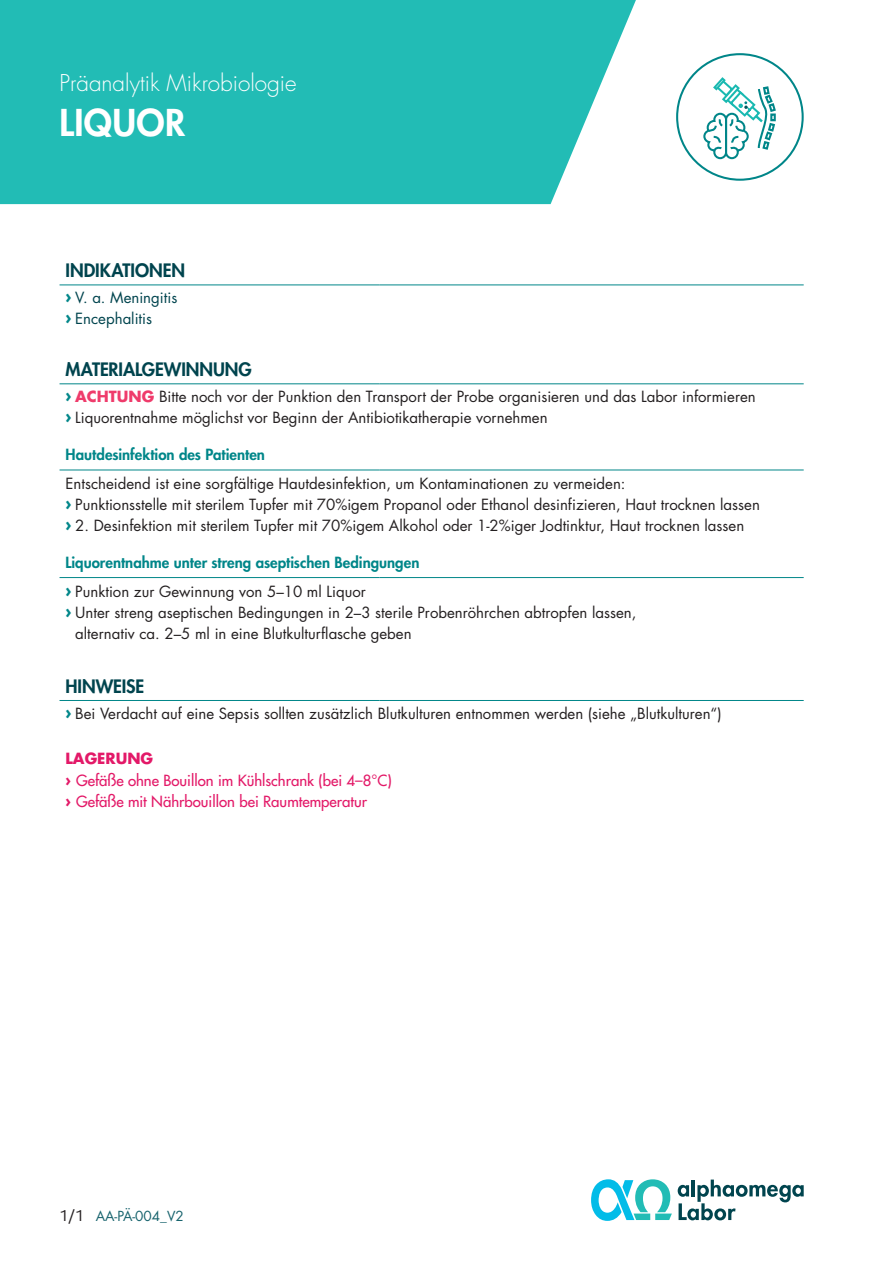
<style>
.page{position:relative;width:893px;height:1263px;background:#fff}
.page>*{position:absolute;margin:0;border:0;box-sizing:border-box;transform-origin:0 0}
.t1{font:800 36px "Futura Std";letter-spacing:.01em;color:#fff}
.t2{font:300 22.5px "Futura Std";color:#fff}
.t3{font:800 18px "Futura Std";letter-spacing:-.005em;color:#00444e}
.t4{font:15px/21px "Futura Std";color:#231f20}
.t5{font:800 15px/29.8px "Futura Std";color:#008689}
.t6{font:500 15px/21px "Futura Std";color:#e31968}
.t7{font:15px/21px "Futura Std";color:#00444e}
.t8{font:13.5px "Futura Std";color:#17636d}
.s1{font-family:"Daxline Pro";font-weight:900;font-size:16.5px;color:#008689}
.s2{font-weight:700;color:#ef3b6b}
.s3{font-family:"Daxline Pro";font-weight:900;font-size:16.5px}
.s4{font-weight:400;color:#231f20}
.s5{font-weight:700}
.s6{font-family:"Daxline Pro";font-weight:900}
.s7{font-family:"Daxline Pro";font-size:15px;color:#231f20}
</style>
<div class="page">
<div style="left:0;top:0;width:636px;height:204px;background:#22bcb5"></div>
<svg style="left:591px;top:1179px;width:81px;height:42px"></svg>
<svg style="left:678px;top:1179px;width:126px;height:41px"></svg>
<svg style="left:703px;top:77px;width:73px;height:83px"></svg>
<hr style="left:60px;top:285px;width:319px;height:1px;background:#008689">
<hr style="left:379px;top:285px;width:425px;height:1px;background:#008689">
<hr style="left:60px;top:383px;width:319px;height:1px;background:#008689">
<hr style="left:379px;top:383px;width:425px;height:1px;background:#008689">
<hr style="left:60px;top:470px;width:319px;height:1px;background:#008689">
<hr style="left:379px;top:470px;width:425px;height:1px;background:#008689">
<hr style="left:60px;top:577px;width:319px;height:1px;background:#008689">
<hr style="left:379px;top:577px;width:425px;height:1px;background:#008689">
<hr style="left:60px;top:700px;width:319px;height:1px;background:#008689">
<hr style="left:379px;top:700px;width:425px;height:1px;background:#008689">
<h2 class="t2" style="left:60px;top:69px;width:239px">Präanalytik Mikrobiologie</h2>
<h1 class="t1" style="left:60px;top:99px;width:127px">LIQUOR</h1>
<p class="t3" style="left:66px;top:259px;width:121px">INDIKATIONEN</p>
<p class="t7" style="left:66px;top:287px;width:113px"><span class="s1">›</span> V. a. Meningitis <span class="s1">›</span> Encephalitis</p>
<p class="t3" style="left:66px;top:358px;width:188px">MATERIALGEWINNUNG</p>
<p class="t4" style="left:66px;top:386px;width:692px"><span class="s1">›</span> <span class="s2">ACHTUNG</span> Bitte noch vor der Punktion den Transport der Probe organisieren und das Labor informieren <span class="s1">›</span> Liquorentnahme möglichst vor Beginn der Antibiotikatherapie vornehmen</p>
<p class="t5" style="left:66px;top:440px;width:201px">Hautdesinfektion des Patienten</p>
<p class="t4" style="left:66px;top:473px;width:696px">Entscheidend ist eine sorgfältige Hautdesinfektion, um Kontaminationen zu vermeiden:<br><span class="s1">›</span> Punktionsstelle mit sterilem Tupfer mit 70%igem Propanol oder Ethanol desinfizieren, Haut trocknen lassen <span class="s1">›</span> 2. Desinfektion mit sterilem Tupfer mit 70%igem Alkohol oder 1-2%iger Jodtinktur, Haut trocknen lassen</p>
<p class="t5" style="left:66px;top:547px;width:355px">Liquorentnahme unter streng aseptischen Bedingungen <span class="s3">›</span> <span class="s4">Punktion zur Gewinnung von 5–10 ml Liquor</span></p>
<p class="t4" style="left:75px;top:603px;width:563px;text-indent:-10px"><span class="s1">›</span> Unter streng aseptischen Bedingungen in 2–3 sterile Probenröhrchen abtropfen lassen, alternativ ca. 2–5 ml in eine Blutkulturflasche geben</p>
<p class="t3" style="left:66px;top:675px;width:80px">HINWEISE</p>
<p class="t4" style="left:66px;top:703px;width:658px"><span class="s1">›</span> Bei Verdacht auf eine Sepsis sollten zusätzlich Blutkulturen entnommen werden (siehe „Blutkulturen“)</p>
<p class="t6" style="left:66px;top:748px;width:328px"><span class="s5">LAGERUNG<br></span><span class="s6">›</span> Gefäße ohne Bouillon im Kühlschrank (bei 4–8°C) <span class="s6">›</span> Gefäße mit Nährbouillon bei Raumtemperatur</p>
<p class="t8" style="left:60px;top:1207px;width:126px"><span class="s7">1/1</span> AA-PÄ-004_V2</p>
</div>
